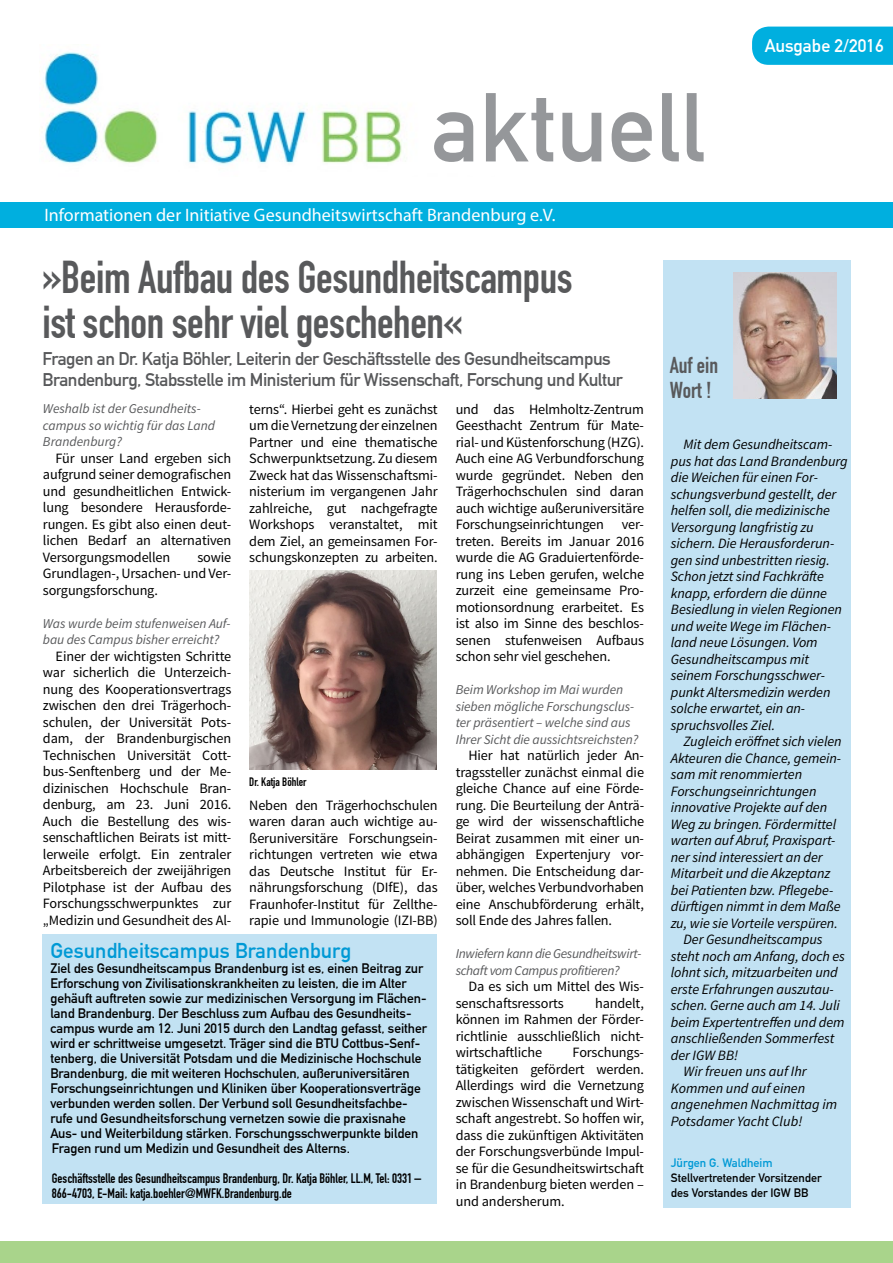
<style>
.page{position:relative;width:893px;height:1263px;background:#fff}
.page>*{position:absolute;margin:0;border:0;box-sizing:border-box;transform-origin:0 0}
.t1{font:96px "DIN Mittelschrift";color:#95979a}
.t2{font:45px/45px "DIN Engschrift";letter-spacing:-.01em;color:#58595b}
.t3{font:22.5px/25.2px "DIN Engschrift";color:#58595b}
.t4{font:21px "DIN Mittelschrift";color:#0099d5}
.t5{font:18px/21px "DIN Mittelschrift";letter-spacing:-.025em;color:#58595b}
.t6{font:18px "Myriad Pro";color:#fff}
.t7{font:18px "DIN Mittelschrift";color:#fff}
.t8{font:14.25px/16.5px "Source Sans Pro";letter-spacing:-.01em;color:#000;text-align:justify}
.t9{font:italic 14.25px/16.5px "Source Sans Pro";letter-spacing:-.005em;color:#000}
.t10{font:13.5px/15px "DIN Mittelschrift";letter-spacing:-.005em;color:#000}
.t11{font:italic 13.5px/16.5px "Source Sans Pro";letter-spacing:-.005em;color:#58595b}
.t12{font:13.5px/15px "DIN Engschrift";color:#000}
.t13{font:italic 13.5px/16.5px "Source Sans Pro";letter-spacing:-.025em;color:#58595b}
.t14{font:12px/15px "DIN Mittelschrift";color:#000}
.t15{font:12px "DIN Mittelschrift";color:#0099d5}
.t16{font:12px "DIN Engschrift";color:#000}
</style>
<div class="page">
<div style="left:752px;top:27px;width:140px;height:38px;background:#00afdf"></div>
<div style="left:663px;top:261px;width:187px;height:947px;background:#c2e2f3"></div>
<img style="left:733px;top:272px;width:104px;height:126px">
<div style="left:0;top:1241px;width:892px;height:22px;background:#a9d48b"></div>
<div style="left:0;top:202px;width:892px;height:25px;background:#00afdf"></div>
<img style="left:43px;top:52px;width:359px;height:113px">
<div style="left:42px;top:934px;width:395px;height:270px;background:#c2e2f3"></div>
<img style="left:250px;top:571px;width:187px;height:198px">
<h1 class="t1" style="left:432px;top:86px;width:275px">aktuell</h1>
<p class="t6" style="left:44px;top:204px;width:513px">Informationen der Initiative Gesundheitswirtschaft Brandenburg e.V.</p>
<h2 class="t2" style="left:43px;top:258px;width:532px">»Beim Aufbau des Gesundheitscampus ist schon sehr viel geschehen«</h2>
<p class="t5" style="left:43px;top:350px;width:582px">Fragen an Dr. Katja Böhler, Leiterin der Geschäftsstelle des Gesundheitscampus<br>Brandenburg, Stabsstelle im Ministerium für Wissenschaft, Forschung und Kultur</p>
<h3 class="t3" style="left:670px;top:354px;width:50px">Auf ein<br>Wort !</h3>
<p class="t7" style="left:765px;top:38px;width:121px">Ausgabe 2/2016</p>
<p class="t11" style="left:43px;top:400px;width:174px">Weshalb ist der Gesundheits&shy;campus so wichtig für das Land<br>Brandenburg?</p>
<p class="t8" style="left:43px;top:450px;width:190px;text-indent:13px">Für unser Land ergeben sich aufgrund seiner demografischen und gesundheitlichen Entwick&shy;lung besondere Herausforde&shy;rungen. Es gibt also einen deut&shy;lichen Bedarf an alternativen Versorgungsmodellen</p>
<p class="t8" style="left:43px;top:549px;width:190px;text-indent:154px">sowie Grundlagen-, Ursachen- und Ver&shy;sorgungsforschung.</p>
<p class="t11" style="left:43px;top:615px;width:189px">Was wurde beim stufenweisen Auf&shy;bau des Campus bisher erreicht?</p>
<p class="t8" style="left:43px;top:648px;width:190px;text-indent:13px">Einer der wichtigsten Schritte war sicherlich die Unterzeich&shy;nung des Kooperationsvertrags zwischen den drei Trägerhoch&shy;schulen, der Universität Pots&shy;dam, der Brandenburgischen Technischen Universität Cott&shy;bus-Senftenberg und der Me&shy;dizinischen Hochschule Bran&shy;denburg, am 23. Juni 2016.<br>Auch die Bestellung des wis&shy;senschaftlichen Beirats ist mitt&shy;lerweile erfolgt. Ein zentraler Arbeitsbereich der zweijährigen Pilotphase ist der Aufbau des Forschungsschwerpunktes zur „Medizin und Gesundheit des Al-</p>
<p class="t8" style="left:249px;top:401px;width:190px">terns“. Hierbei geht es zunächst um die Vernetzung der einzelnen Partner und eine thematische Schwerpunktsetzung. Zu diesem Zweck hat das Wissenschaftsmi&shy;nisterium im vergangenen Jahr zahlreiche, gut nachgefragte Workshops veranstaltet, mit dem Ziel, an gemeinsamen For&shy;schungskonzepten zu arbeiten.</p>
<p class="t16" style="left:249px;top:776px;width:59px">Dr. Katja Böhler</p>
<p class="t8" style="left:249px;top:797px;width:190px">Neben den Trägerhochschulen waren daran auch wichtige au&shy;ßeruniversitäre Forschungsein&shy;richtungen vertreten wie etwa das Deutsche Institut für Er&shy;nährungsforschung (DIfE), das Fraunhofer-Institut für Zellthe&shy;rapie und Immunologie (IZI-BB)</p>
<h3 class="t4" style="left:50px;top:941px;width:302px">Gesundheitscampus Brandenburg</h3>
<p class="t10" style="left:50px;top:962px;width:378px">Ziel des Gesundheitscampus Brandenburg ist es, einen Beitrag zur Erforschung von Zivilisationskrankheiten zu leisten, die im Alter gehäuft auftreten sowie zur medizinischen Versorgung im Flächen&shy;land Brandenburg. Der Beschluss zum Aufbau des Gesundheits&shy;campus wurde am 12. Juni 2015 durch den Landtag gefasst, seither wird er schrittweise umgesetzt. Träger sind die BTU Cottbus-Senf&shy;tenberg, die Universität Potsdam und die Medizinische Hochschule Brandenburg, die mit weiteren Hochschulen, außeruniversitären Forschungseinrichtungen und Kliniken über Kooperationsverträge verbunden werden sollen. Der Verbund soll Gesundheitsfachbe&shy;rufe und Gesundheitsforschung vernetzen sowie die praxisnahe Aus- und Weiterbildung stärken. Forschungsschwerpunkte bilden Fragen rund um Medizin und Gesundheit des Alterns.</p>
<p class="t12" style="left:52px;top:1172px;width:371px">Geschäftsstelle des Gesundheitscampus Brandenburg, Dr. Katja Böhler, LL.M, Tel: 0331 –<br>866-4703, E-Mail: katja.boehler@MWFK.Brandenburg.de</p>
<p class="t8" style="left:456px;top:401px;width:190px">und das Helmholtz-Zentrum Geesthacht Zentrum für Mate&shy;rial- und Küstenforschung (HZG).<br>Auch eine AG Verbundforschung wurde gegründet. Neben den Trägerhochschulen sind daran auch wichtige außeruniversitäre Forschungseinrichtungen ver&shy;treten. Bereits im Januar 2016 wurde die AG Graduiertenförde&shy;rung ins Leben gerufen, welche zurzeit eine gemeinsame Pro&shy;motionsordnung erarbeitet. Es ist also im Sinne des beschlos&shy;senen stufenweisen Aufbaus schon sehr viel geschehen.</p>
<p class="t11" style="left:456px;top:682px;width:184px">Beim Workshop im Mai wurden sieben mögliche Forschungsclus&shy;ter präsentiert – welche sind aus Ihrer Sicht die aussichtsreichsten?</p>
<p class="t8" style="left:456px;top:748px;width:190px;text-indent:13px">Hier hat natürlich jeder An&shy;tragssteller zunächst einmal die gleiche Chance auf eine Förde&shy;rung. Die Beurteilung der Anträ&shy;ge wird der wissenschaftliche Beirat zusammen mit einer un&shy;abhängigen Expertenjury vor&shy;nehmen. Die Entscheidung dar&shy;über, welches Verbundvorhaben eine Anschubförderung erhält, soll Ende des Jahres fallen.</p>
<p class="t13" style="left:456px;top:946px;width:187px">Inwiefern kann die Gesundheitswirt&shy;schaft vom Campus profitieren?</p>
<p class="t8" style="left:456px;top:979px;width:190px;text-indent:13px">Da es sich um Mittel des Wis&shy;senschaftsressorts</p>
<p class="t8" style="left:456px;top:995px;width:190px;text-indent:139px">handelt, können im Rahmen der Förder&shy;richtlinie ausschließlich nicht&shy;wirtschaftliche</p>
<p class="t8" style="left:456px;top:1045px;width:190px;text-indent:117px">Forschungs&shy;tätigkeiten gefördert werden.<br>Allerdings wird die Vernetzung zwischen Wissenschaft und Wirt&shy;schaft angestrebt. So hoffen wir, dass die zukünftigen Aktivitäten der Forschungsverbünde Impul&shy;se für die Gesundheitswirtschaft in Brandenburg bieten werden – und andersherum.</p>
<p class="t9" style="left:671px;top:436px;width:178px;text-indent:13px">Mit dem Gesundheitscam&shy;pus hat das Land Brandenburg die Weichen für einen For&shy;schungsverbund gestellt, der helfen soll, die medizinische<br>Versorgung langfristig zu sichern. Die Herausforderun&shy;gen sind unbestritten riesig.<br>Schon jetzt sind Fachkräfte knapp, erfordern die dünne<br>Besiedlung in vielen Regionen und weite Wege im Flächen&shy;land neue Lösungen. Vom<br>Gesundheitscampus mit seinem Forschungsschwer&shy;punkt Altersmedizin werden solche erwartet, ein an&shy;spruchsvolles Ziel.</p>
<p class="t9" style="left:684px;top:733px;width:160px">Zugleich eröffnet sich vielen</p>
<p class="t9" style="left:671px;top:750px;width:172px">Akteuren die Chance, gemein-</p>
<p class="t9" style="left:671px;top:766px;width:133px">sam mit renommierten</p>
<p class="t9" style="left:671px;top:783px;width:147px">Forschungseinrichtungen</p>
<p class="t9" style="left:671px;top:799px;width:158px">innovative Projekte auf den</p>
<p class="t9" style="left:671px;top:816px;width:167px">Weg zu bringen. Fördermittel</p>
<p class="t9" style="left:671px;top:832px;width:166px">warten auf Abruf, Praxispart-</p>
<p class="t9" style="left:671px;top:849px;width:153px">ner sind interessiert an der</p>
<p class="t9" style="left:671px;top:865px;width:161px">Mitarbeit und die Akzeptanz</p>
<p class="t9" style="left:671px;top:882px;width:164px">bei Patienten bzw. Pflegebe-</p>
<p class="t9" style="left:671px;top:898px;width:171px">dürftigen nimmt in dem Maße</p>
<p class="t9" style="left:671px;top:915px;width:168px">zu, wie sie Vorteile verspüren.</p>
<p class="t9" style="left:684px;top:931px;width:140px">Der Gesundheitscampus</p>
<p class="t9" style="left:671px;top:948px;width:176px">steht noch am Anfang, doch es</p>
<p class="t9" style="left:671px;top:964px;width:169px">lohnt sich, mitzuarbeiten und</p>
<p class="t9" style="left:671px;top:981px;width:164px">erste Erfahrungen auszutau-</p>
<p class="t9" style="left:671px;top:997px;width:171px">schen. Gerne auch am 14. Juli</p>
<p class="t9" style="left:671px;top:1014px;width:175px">beim Expertentreffen und dem</p>
<p class="t9" style="left:671px;top:1030px;width:165px">anschließenden Sommerfest</p>
<p class="t9" style="left:671px;top:1047px;width:69px">der IGW BB!</p>
<p class="t9" style="left:684px;top:1063px;width:125px">Wir freuen uns auf Ihr</p>
<p class="t9" style="left:671px;top:1080px;width:136px">Kommen und auf einen</p>
<p class="t9" style="left:671px;top:1096px;width:168px">angenehmen Nachmittag im</p>
<p class="t9" style="left:671px;top:1113px;width:133px">Potsdamer Yacht Club!</p>
<p class="t15" style="left:671px;top:1157px;width:103px">Jürgen G. Waldheim</p>
<p class="t14" style="left:671px;top:1171px;width:153px">Stellvertretender Vorsitzender des Vorstandes der IGW BB</p>
</div>
